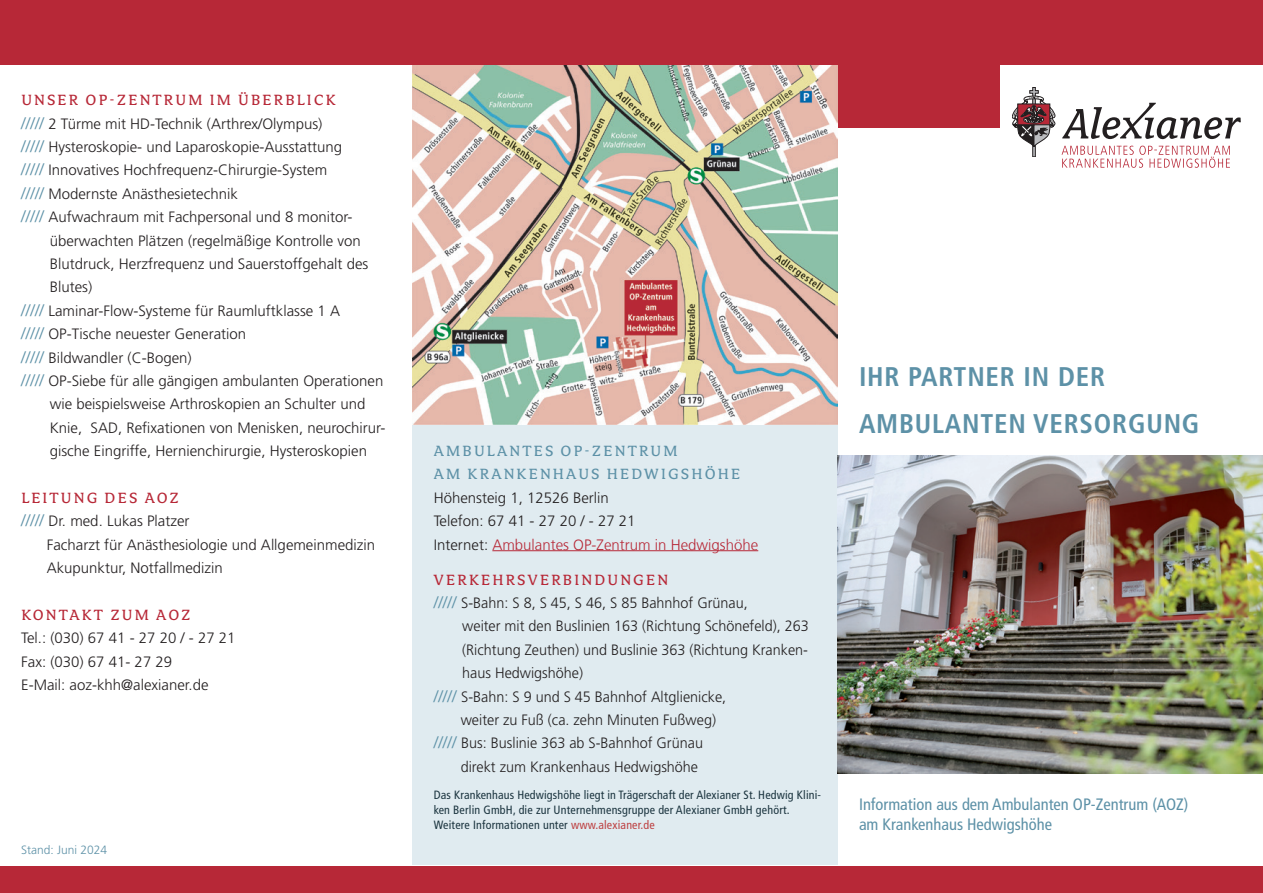
<style>
.page{position:relative;width:1263px;height:893px;background:#fff}
.page>*{position:absolute;margin:0;border:0;box-sizing:border-box;transform-origin:0 0}
.t1{font:700 condensed 27px/46.8px "Frutiger LT Std";letter-spacing:.03em;color:#5d91a7}
.t2{font:16.5px "Avance OT";letter-spacing:.13em;color:#b72837}
.t3{font:condensed 16.5px/19.8px "Frutiger LT Std";color:#5d91a7}
.t4{font:16.5px/23.4px "Avance OT";letter-spacing:.13em;color:#5d91a7}
.t5{font:300 15px/23.4px "Frutiger LT Std";color:#231f20}
.t6{font:300 15px "Frutiger LT Std";color:#231f20;scale:.96 1}
.t7{font:300 15px "Frutiger LT";color:#b72837}
.t8{font:condensed 12px/15px "Frutiger LT Std";letter-spacing:.015em;color:#1b343f}
.t9{font:300 12px "Frutiger LT Std";color:#5d91a7}
.s1{font-size:16.5px;color:#5d91a7}
.s2{font-family:"Frutiger LT Std";color:#231f20}
.s3{color:#bd4041}
</style>
<div class="page">
<div style="left:412px;top:1px;width:426px;height:864px;background:#e0ebf0"></div>
<img style="left:412px;top:65px;width:426px;height:359px">
<div style="left:0;top:0;width:1263px;height:65px;background:#b72837"></div>
<div style="left:0;top:866px;width:1263px;height:27px;background:#b72837"></div>
<div style="left:838px;top:0;width:161px;height:128px;background:#b72837"></div>
<svg style="left:1062px;top:103px;width:179px;height:36px"></svg>
<svg style="left:1012px;top:87px;width:43px;height:70px"></svg>
<svg style="left:1061px;top:146px;width:169px;height:22px"></svg>
<hr style="left:492px;top:550px;width:266px;height:1px;background:#b72837">
<img style="left:838px;top:455px;width:425px;height:319px">
<p class="t2" style="left:21px;top:92px;width:316px">UNSER OP-ZENTRUM IM ÜBERBLICK</p>
<p class="t5" style="left:21px;top:112px;width:303px"><span class="s1">/////</span> 2 Türme mit HD-Technik (Arthrex/Olympus)</p>
<p class="t5" style="left:21px;top:135px;width:322px"><span class="s1">/////</span> Hysteroskopie- und Laparoskopie-Ausstattung</p>
<p class="t5" style="left:21px;top:159px;width:307px"><span class="s1">/////</span> Innovatives Hochfrequenz-Chirurgie-System</p>
<p class="t5" style="left:21px;top:182px;width:218px"><span class="s1">/////</span> Modernste Anästhesietechnik</p>
<p class="t5" style="left:21px;top:206px;width:333px"><span class="s1">/////</span> Aufwachraum mit Fachpersonal und 8 monitor-</p>
<p class="t5" style="left:50px;top:229px;width:313px">überwachten Plätzen (regelmäßige Kontrolle von</p>
<p class="t5" style="left:50px;top:252px;width:320px">Blutdruck, Herzfrequenz und Sauerstoffgehalt des</p>
<p class="t5" style="left:50px;top:276px;width:44px">Blutes)</p>
<p class="t5" style="left:21px;top:299px;width:320px"><span class="s1">/////</span> Laminar-Flow-Systeme für Raumluftklasse 1 A</p>
<p class="t5" style="left:21px;top:322px;width:226px"><span class="s1">/////</span> OP-Tische neuester Generation</p>
<p class="t5" style="left:21px;top:346px;width:172px"><span class="s1">/////</span> Bildwandler (C-Bogen)</p>
<p class="t5" style="left:21px;top:369px;width:364px"><span class="s1">/////</span> OP-Siebe für alle gängigen ambulanten Operationen</p>
<p class="t5" style="left:50px;top:393px;width:317px">wie beispielsweise Arthroskopien an Schulter und</p>
<p class="t5" style="left:50px;top:416px;width:337px">Knie, SAD, Refixationen von Menisken, neurochirur-</p>
<p class="t5" style="left:50px;top:439px;width:319px">gische Eingriffe, Hernienchirurgie, Hysteroskopien</p>
<p class="t2" style="left:21px;top:489px;width:159px">LEITUNG DES AOZ</p>
<p class="t5" style="left:47px;top:510px;width:330px;text-indent:-26px"><span class="s1">/////</span> Dr. med. Lukas Platzer<br>Facharzt für Anästhesiologie und Allgemeinmedizin<br>Akupunktur, Notfallmedizin</p>
<p class="t2" style="left:21px;top:606px;width:171px">KONTAKT ZUM AOZ</p>
<p class="t5" style="left:21px;top:626px;width:216px">Tel.: (030) 67 41 - 27 20 / - 27 21<br>Fax: (030) 67 41- 27 29<br>E-Mail: aoz-khh@alexianer.de</p>
<p class="t9" style="left:21px;top:843px;width:88px">Stand: Juni 2024</p>
<p class="t4" style="left:434px;top:440px;width:308px">AMBULANTES OP-ZENTRUM<br>AM KRANKENHAUS HEDWIGSHÖHE</p>
<p class="t5" style="left:434px;top:486px;width:203px">Höhensteig 1, 12526 Berlin<br>Telefon: 67 41 - 27 20 / - 27 21</p>
<p class="t7" style="left:434px;top:536px;width:326px"><span class="s2">Internet:</span> Ambulantes OP-Zentrum in Hedwigshöhe</p>
<p class="t2" style="left:434px;top:571px;width:236px">VERKEHRSVERBINDUNGEN</p>
<p class="t6" style="left:434px;top:594px;width:329px"><span class="s1">/////</span> S-Bahn: S 8, S 45, S 46, S 85 Bahnhof Grünau,</p>
<p class="t6" style="left:462px;top:618px;width:362px">weiter mit den Buslinien 163 (Richtung Schönefeld), 263</p>
<p class="t6" style="left:462px;top:641px;width:362px">(Richtung Zeuthen) und Buslinie 363 (Richtung Kranken-</p>
<p class="t6" style="left:462px;top:665px;width:127px">haus Hedwigshöhe)</p>
<p class="t6" style="left:434px;top:688px;width:306px"><span class="s1">/////</span> S-Bahn: S 9 und S 45 Bahnhof Altglienicke,</p>
<p class="t6" style="left:461px;top:711px;width:267px">weiter zu Fuß (ca. zehn Minuten Fußweg)</p>
<p class="t6" style="left:434px;top:735px;width:282px"><span class="s1">/////</span> Bus: Buslinie 363 ab S-Bahnhof Grünau</p>
<p class="t6" style="left:461px;top:758px;width:249px">direkt zum Krankenhaus Hedwigshöhe</p>
<p class="t8" style="left:434px;top:788px;width:389px">Das Krankenhaus Hedwigshöhe liegt in Trägerschaft der Alexianer St. Hedwig Klini&shy;ken Berlin GmbH, die zur Unternehmensgruppe der Alexianer GmbH gehört.<br>Weitere Informationen unter <span class="s3">www.alexianer.de</span></p>
<h1 class="t1" style="left:859px;top:353px;width:342px">IHR PARTNER IN DER<br>AMBULANTEN VERSORGUNG</h1>
<p class="t3" style="left:859px;top:795px;width:331px">Information aus dem Ambulanten OP-Zentrum (AOZ) am Krankenhaus Hedwigshöhe</p>
</div>
